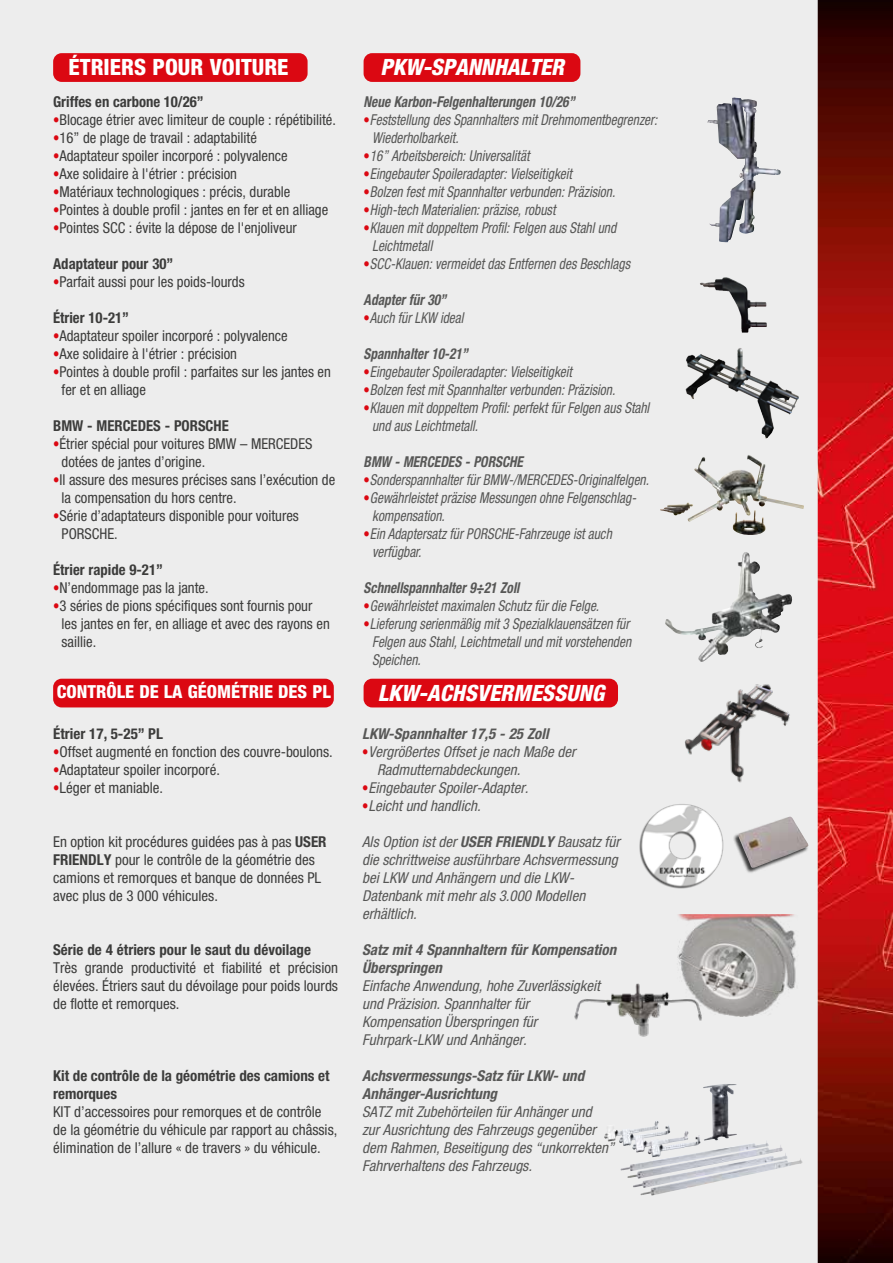
<style>
.page{position:relative;width:893px;height:1263px;background:#fff}
.page>*{position:absolute;margin:0;border:0;box-sizing:border-box;transform-origin:0 0}
.t1{font:800 condensed 22.5px "Helvetica Neue LT Std";color:#fff}
.t2{font:italic 800 condensed 22.5px "Helvetica Neue LT Std";color:#fff}
.t3{font:italic 800 condensed 22.5px "Helvetica Neue LT Std";color:#fff}
.t4{font:800 condensed 18px "Helvetica Neue LT Std";color:#fff}
.t5{font:condensed 15px/18px "Helvetica Neue LT Std";color:#3c3c3b}
.t6{font:italic condensed 15px/18px "Helvetica Neue LT Std";color:#575756;scale:.89 1}
.t7{font:italic condensed 15px/18px "Helvetica Neue LT Std";color:#575756}
.t8{font:700 condensed 15px/18px "Helvetica Neue LT Std";color:#3c3c3b}
.t9{font:italic 700 condensed 15px/18px "Helvetica Neue LT Std";color:#575756}
.t10{font:italic 700 condensed 15px "Helvetica Neue LT Std";color:#575756;scale:.89 1}
.s1{font-size:14.55px;color:#db0812}
.s2{font-weight:700}
.s3{font-style:normal;font-size:14.55px;color:#db0812}
</style>
<div class="page">
<img style="left:1px;top:0;width:892px;height:1263px">
<hr style="left:0;top:0;width:1px;height:1263px;background:#ededed">
<img style="left:670px;top:914px;width:131px;height:103px">
<img style="left:659px;top:678px;width:166px;height:107px">
<img style="left:571px;top:969px;width:133px;height:72px">
<img style="left:604px;top:1084px;width:133px;height:59px">
<img style="left:636px;top:802px;width:92px;height:88px">
<div style="left:732px;top:817px;width:76px;height:57px;background:#000;opacity:.75"></div>
<img style="left:738px;top:816px;width:71px;height:52px">
<img style="left:687px;top:455px;width:117px;height:67px">
<img style="left:665px;top:552px;width:128px;height:111px">
<img style="left:707px;top:98px;width:68px;height:144px">
<img style="left:700px;top:277px;width:67px;height:56px">
<img style="left:685px;top:348px;width:114px;height:90px">
<div style="left:53px;top:53px;width:255px;height:29px;background:#db0812;border-radius:9px"></div>
<div style="left:53px;top:679px;width:281px;height:28px;background:#db0812;border-radius:9px"></div>
<div style="left:364px;top:53px;width:216px;height:29px;background:#db0812;border-radius:9px"></div>
<div style="left:364px;top:679px;width:254px;height:28px;background:#db0812;border-radius:9px"></div>
<h1 class="t1" style="left:69px;top:53px;width:221px">ÉTRIERS POUR VOITURE</h1>
<p class="t8" style="left:53px;top:93px;width:152px">Griffes en carbone 10/26”</p>
<p class="t5" style="left:53px;top:111px;width:284px"><span class="s1">•</span>Blocage étrier avec limiteur de couple : répétibilité.</p>
<p class="t5" style="left:53px;top:129px;width:205px"><span class="s1">•</span>16” de plage de travail : adaptabilité</p>
<p class="t5" style="left:53px;top:147px;width:236px"><span class="s1">•</span>Adaptateur spoiler incorporé : polyvalence</p>
<p class="t5" style="left:53px;top:165px;width:185px"><span class="s1">•</span>Axe solidaire à l'étrier : précision</p>
<p class="t5" style="left:53px;top:183px;width:239px"><span class="s1">•</span>Matériaux technologiques : précis, durable</p>
<p class="t5" style="left:53px;top:201px;width:277px"><span class="s1">•</span>Pointes à double profil : jantes en fer et en alliage</p>
<p class="t5" style="left:53px;top:219px;width:245px"><span class="s1">•</span>Pointes SCC : évite la dépose de l'enjoliveur</p>
<p class="t8" style="left:53px;top:255px;width:122px">Adaptateur pour 30”</p>
<p class="t5" style="left:53px;top:273px;width:193px"><span class="s1">•</span>Parfait aussi pour les poids-lourds</p>
<p class="t8" style="left:53px;top:309px;width:77px">Étrier 10-21”</p>
<p class="t5" style="left:53px;top:327px;width:236px"><span class="s1">•</span>Adaptateur spoiler incorporé : polyvalence</p>
<p class="t5" style="left:53px;top:345px;width:185px"><span class="s1">•</span>Axe solidaire à l'étrier : précision</p>
<p class="t5" style="left:62px;top:363px;width:271px;text-indent:-9px"><span class="s1">•</span>Pointes à double profil : parfaites sur les jantes en fer et en alliage</p>
<p class="t8" style="left:53px;top:417px;width:177px">BMW - MERCEDES - PORSCHE</p>
<p class="t5" style="left:62px;top:435px;width:252px;text-indent:-9px"><span class="s1">•</span>Étrier spécial pour voitures BMW – MERCEDES dotées de jantes d’origine.</p>
<p class="t5" style="left:62px;top:471px;width:275px;text-indent:-9px"><span class="s1">•</span>Il assure des mesures précises sans l’exécution de la compensation du hors centre.</p>
<p class="t5" style="left:62px;top:507px;width:239px;text-indent:-9px"><span class="s1">•</span>Série d’adaptateurs disponible pour voitures<br>PORSCHE.</p>
<p class="t8" style="left:53px;top:561px;width:111px">Étrier rapide 9-21”</p>
<p class="t5" style="left:53px;top:579px;width:157px"><span class="s1">•</span>N’endommage pas la jante.</p>
<p class="t5" style="left:62px;top:597px;width:270px;text-indent:-9px"><span class="s1">•</span>3 séries de pions spécifiques sont fournis pour les jantes en fer, en alliage et avec des rayons en saillie.</p>
<p class="t4" style="left:57px;top:680px;width:275px">CONTRÔLE DE LA GÉOMÉTRIE DES PL</p>
<p class="t8" style="left:53px;top:724px;width:111px">Étrier 17, 5-25” PL</p>
<p class="t5" style="left:53px;top:742px;width:281px"><span class="s1">•</span>Offset augmenté en fonction des couvre-boulons.</p>
<p class="t5" style="left:53px;top:760px;width:168px"><span class="s1">•</span>Adaptateur spoiler incorporé.</p>
<p class="t5" style="left:53px;top:778px;width:111px"><span class="s1">•</span>Léger et maniable.</p>
<p class="t5" style="left:53px;top:832px;width:275px">En option kit procédures guidées pas à pas <span class="s2">USER FRIENDLY</span> pour le contrôle de la géométrie des camions et remorques et banque de données PL avec plus de 3 000 véhicules.</p>
<p class="t8" style="left:53px;top:940px;width:259px">Série de 4 étriers pour le saut du dévoilage</p>
<p class="t5" style="left:53px;top:958px;width:286px;text-align:justify">Très grande productivité et fiabilité et précision élevées. Étriers saut du dévoilage pour poids lourds de flotte et remorques.</p>
<p class="t8" style="left:53px;top:1066px;width:278px">Kit de contrôle de la géométrie des camions et remorques</p>
<p class="t5" style="left:53px;top:1102px;width:286px">KIT d’accessoires pour remorques et de contrôle de la géométrie du véhicule par rapport au châssis, élimination de l’allure « de travers » du véhicule.</p>
<h1 class="t3" style="left:381px;top:53px;width:190px">PKW-SPANNHALTER</h1>
<p class="t10" style="left:364px;top:93px;width:239px">Neue Karbon-Felgenhalterungen 10/26”</p>
<p class="t6" style="left:372px;top:111px;width:322px;text-indent:-9px"><span class="s3">•</span>Feststellung des Spannhalters mit Drehmomentbegrenzer:<br>Wiederholbarkeit.</p>
<p class="t6" style="left:364px;top:147px;width:188px"><span class="s3">•</span>16” Arbeitsbereich: Universalität</p>
<p class="t6" style="left:364px;top:165px;width:236px"><span class="s3">•</span>Eingebauter Spoileradapter: Vielseitigkeit</p>
<p class="t6" style="left:364px;top:183px;width:284px"><span class="s3">•</span>Bolzen fest mit Spannhalter verbunden: Präzision.</p>
<p class="t6" style="left:364px;top:201px;width:217px"><span class="s3">•</span>High-tech Materialien: präzise, robust</p>
<p class="t6" style="left:372px;top:219px;width:276px;text-indent:-9px"><span class="s3">•</span>Klauen mit doppeltem Profil: Felgen aus Stahl und<br>Leichtmetall</p>
<p class="t6" style="left:364px;top:255px;width:301px"><span class="s3">•</span>SCC-Klauen: vermeidet das Entfernen des Beschlags</p>
<p class="t10" style="left:364px;top:291px;width:95px">Adapter für 30”</p>
<p class="t6" style="left:364px;top:309px;width:114px"><span class="s3">•</span>Auch für LKW ideal</p>
<p class="t10" style="left:364px;top:345px;width:119px">Spannhalter 10-21”</p>
<p class="t6" style="left:364px;top:363px;width:236px"><span class="s3">•</span>Eingebauter Spoileradapter: Vielseitigkeit</p>
<p class="t6" style="left:364px;top:381px;width:284px"><span class="s3">•</span>Bolzen fest mit Spannhalter verbunden: Präzision.</p>
<p class="t6" style="left:372px;top:399px;width:313px;text-indent:-9px"><span class="s3">•</span>Klauen mit doppeltem Profil: perfekt für Felgen aus Stahl und aus Leichtmetall.</p>
<p class="t10" style="left:364px;top:453px;width:181px">BMW - MERCEDES - PORSCHE</p>
<p class="t6" style="left:364px;top:471px;width:322px"><span class="s3">•</span>Sonderspannhalter für BMW-/MERCEDES-Originalfelgen.</p>
<p class="t6" style="left:372px;top:489px;width:298px;text-indent:-9px"><span class="s3">•</span>Gewährleistet präzise Messungen ohne Felgenschlag&shy;kompensation.</p>
<p class="t6" style="left:372px;top:525px;width:271px;text-indent:-9px"><span class="s3">•</span>Ein Adaptersatz für PORSCHE-Fahrzeuge ist auch verfügbar.</p>
<p class="t10" style="left:364px;top:579px;width:177px">Schnellspannhalter 9÷21 Zoll</p>
<p class="t6" style="left:364px;top:597px;width:266px"><span class="s3">•</span>Gewährleistet maximalen Schutz für die Felge.</p>
<p class="t6" style="left:372px;top:615px;width:293px;text-indent:-9px"><span class="s3">•</span>Lieferung serienmäßig mit 3 Spezialklauensätzen für<br>Felgen aus Stahl, Leichtmetall und mit vorstehenden<br>Speichen.</p>
<h1 class="t2" style="left:378px;top:679px;width:228px">LKW-ACHSVERMESSUNG</h1>
<p class="t9" style="left:362px;top:724px;width:188px">LKW-Spannhalter 17,5 - 25 Zoll</p>
<p class="t7" style="left:377px;top:743px;width:200px;text-indent:-15px"><span class="s3">•</span>Vergrößertes Offset je nach Maße der<br>Radmutternabdeckungen.</p>
<p class="t7" style="left:362px;top:779px;width:168px"><span class="s3">•</span>Eingebauter Spoiler-Adapter.</p>
<p class="t7" style="left:362px;top:797px;width:120px"><span class="s3">•</span>Leicht und handlich.</p>
<p class="t7" style="left:362px;top:833px;width:259px">Als Option ist der <span class="s2">USER FRIENDLY</span> Bausatz für die schrittweise ausführbare Achsvermessung bei LKW und Anhängern und die LKW-Datenbank mit mehr als 3.000 Modellen erhältlich.</p>
<p class="t9" style="left:362px;top:940px;width:256px">Satz mit 4 Spannhaltern für Kompensation<br>Überspringen</p>
<p class="t7" style="left:362px;top:977px;width:239px">Einfache Anwendung, hohe Zuverlässigkeit und Präzision. Spannhalter für Kompensation Überspringen für Fuhrpark-LKW und Anhänger.</p>
<p class="t9" style="left:362px;top:1066px;width:224px">Achsvermessungs-Satz für LKW- und<br>Anhänger-Ausrichtung</p>
<p class="t7" style="left:362px;top:1103px;width:254px">SATZ mit Zubehörteilen für Anhänger und<br>zur Ausrichtung des Fahrzeugs gegenüber dem Rahmen, Beseitigung des “unkorrekten” Fahrverhaltens des Fahrzeugs.</p>
</div>
